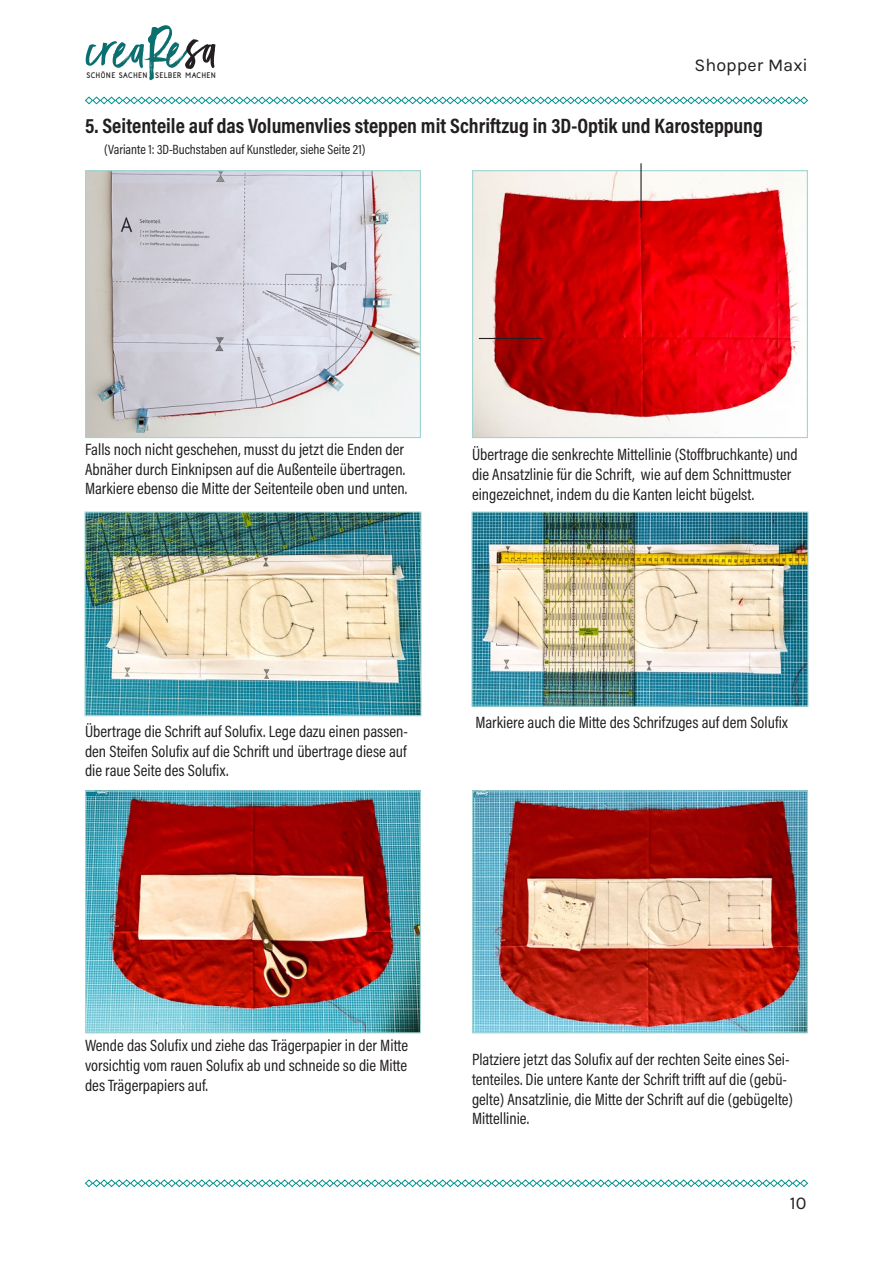
<style>
.page{position:relative;width:893px;height:1263px;background:#fff}
.page>*{position:absolute;margin:0;border:0;box-sizing:border-box;transform-origin:0 0}
.t1{font:51.45px "Black Diamond";color:#0b6f70}
.t2{font:700 21px "Acumin Pro Cond";color:#231f20}
.t3{font:18px "Karla";color:#231f20}
.t4{font:16.5px/19.8px "Acumin Pro Cond";color:#231f20}
.t5{font:13.5px "Acumin Pro Cond";color:#231f20}
.t6{font:900 7.65px "Naive Line Sans Extra";color:#231f20}
.s1{color:#231f20}
</style>
<div class="page">
<svg style="left:85px;top:1179px;width:723px;height:8px"></svg>
<svg style="left:85px;top:96px;width:723px;height:9px"></svg>
<img style="left:87px;top:172px;width:332px;height:264px">
<div style="left:85px;top:170px;width:336px;height:268px;border:1px solid #a0d5d1"></div>
<img style="left:474px;top:172px;width:326px;height:264px">
<div style="left:472px;top:170px;width:336px;height:268px;border:1px solid #a0d5d1"></div>
<img style="left:86px;top:513px;width:334px;height:201px">
<div style="left:84px;top:511px;width:338px;height:205px;border:1px solid #a0d5d1"></div>
<img style="left:473px;top:513px;width:333px;height:192px">
<div style="left:471px;top:511px;width:337px;height:196px;border:1px solid #a0d5d1"></div>
<img style="left:87px;top:792px;width:332px;height:239px">
<div style="left:85px;top:790px;width:336px;height:243px;border:1px solid #a0d5d1"></div>
<img style="left:474px;top:792px;width:332px;height:239px">
<div style="left:472px;top:790px;width:336px;height:243px;border:1px solid #a0d5d1"></div>
<hr style="left:479px;top:338px;width:63px;height:1px;background:#231f20">
<hr style="left:640px;top:163px;width:2px;height:55px;background:#231f20">
<h1 class="t1" style="left:89px;top:16px;width:131px">creaRe<span class="s1">sa</span></h1>
<p class="t3" style="left:695px;top:55px;width:115px">Shopper Maxi</p>
<p class="t6" style="left:87px;top:71px;width:131px">SCHÖNE SACHEN SELBER MACHEN</p>
<p class="t2" style="left:85px;top:111px;width:679px">5. Seitenteile auf das Volumenvlies steppen mit Schriftzug in 3D-Optik und Karosteppung</p>
<p class="t5" style="left:104px;top:141px;width:263px">(Variante 1: 3D-Buchstaben auf Kunstleder, siehe Seite 21)</p>
<p class="t4" style="left:85px;top:439px;width:324px">Falls noch nicht geschehen, musst du jetzt die Enden der<br>Abnäher durch Einknipsen auf die Außenteile übertragen.<br>Markiere ebenso die Mitte der Seitenteile oben und unten.</p>
<p class="t4" style="left:472px;top:444px;width:327px">Übertrage die senkrechte Mittellinie (Stoffbruchkante) und die Ansatzlinie für die Schrift, wie auf dem Schnittmuster eingezeichnet, indem du die Kanten leicht bügelst.</p>
<p class="t4" style="left:85px;top:721px;width:324px;text-align:justify">Übertrage die Schrift auf Solufix. Lege dazu einen passen&shy;den Steifen Solufix auf die Schrift und übertrage diese auf die raue Seite des Solufix.</p>
<p class="t4" style="left:475px;top:712px;width:314px">Markiere auch die Mitte des Schrifzuges auf dem Solufix</p>
<p class="t4" style="left:85px;top:1035px;width:324px;text-align:justify">Wende das Solufix und ziehe das Trägerpapier in der Mitte vorsichtig vom rauen Solufix ab und schneide so die Mitte des Trägerpapiers auf.</p>
<p class="t4" style="left:472px;top:1049px;width:323px">Platziere jetzt das Solufix auf der rechten Seite eines Sei&shy;tenteiles. Die untere Kante der Schrift trifft auf die (gebü&shy;gelte) Ansatzlinie, die Mitte der Schrift auf die (gebügelte)<br>Mittellinie.</p>
<p class="t3" style="left:790px;top:1193px;width:18px">10</p>
</div>
